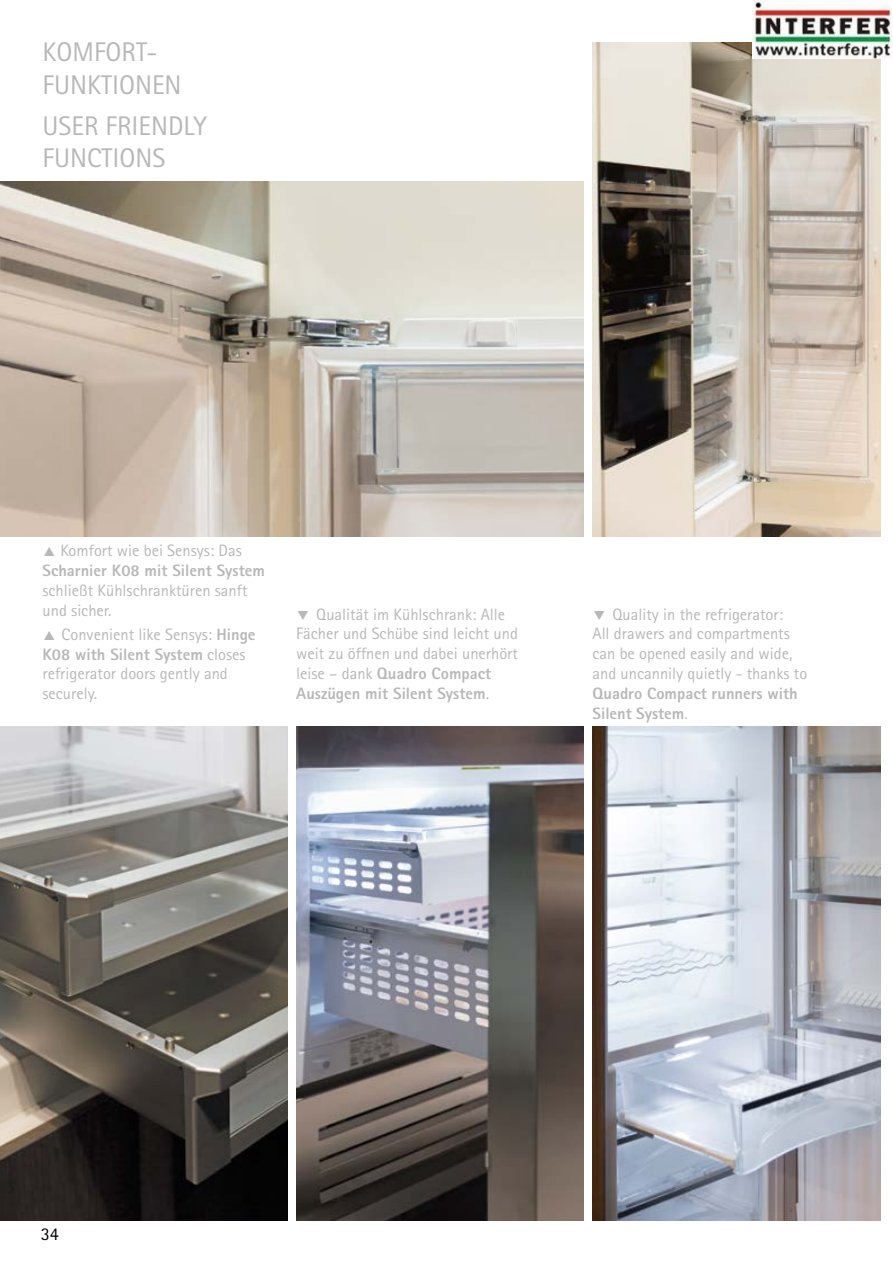
<style>
.page{position:relative;width:893px;height:1263px;background:#fff}
.page>*{position:absolute;margin:0;border:0;box-sizing:border-box;transform-origin:0 0}
.t1{font:27px/32.4px "Rotis Sans Serif Pro Cyr";color:#b9b8b8}
.t2{font:18px "Rotis Sans Serif";color:#000}
.t3{font:16.5px/19.8px "Rotis Sans Serif Pro Cyr";color:#b9b8b8}
.t4{font:800 16.5px/19.8px "Rotis Sans Serif Pro Cyr";color:#b9b8b8}
.s1{font-weight:400}
.s2{font-weight:800}
</style>
<div class="page">
<img style="left:0;top:726px;width:288px;height:494px">
<img style="left:592px;top:43px;width:288px;height:493px">
<img style="left:296px;top:726px;width:288px;height:494px">
<img style="left:0;top:182px;width:584px;height:354px">
<img style="left:592px;top:726px;width:288px;height:494px">
<img style="left:753px;top:0;width:140px;height:59px">
<h1 class="t1" style="left:43px;top:36px;width:141px">KOMFORT-<br>FUNKTIONEN</h1>
<h1 class="t1" style="left:43px;top:109px;width:166px">USER FRIENDLY<br>FUNCTIONS</h1>
<p class="t4" style="left:43px;top:541px;width:224px">▲ <span class="s1">Komfort wie bei Sensys: Das<br></span>Scharnier K08 mit Silent System</p>
<p class="t3" style="left:43px;top:581px;width:207px">schließt Kühlschranktüren sanft und sicher.</p>
<p class="t3" style="left:43px;top:624px;width:215px">▲ Convenient like Sensys: <span class="s2">Hinge<br>K08 with Silent System</span> closes refrigerator doors gently and securely.</p>
<p class="t3" style="left:296px;top:604px;width:223px">▼ Qualität im Kühlschrank: Alle<br>Fächer und Schübe sind leicht und weit zu öffnen und dabei unerhört leise – dank <span class="s2">Quadro Compact<br>Auszügen mit Silent System</span>.</p>
<p class="t3" style="left:592px;top:604px;width:216px">▼ Quality in the refrigerator:<br>All drawers and compartments can be opened easily and wide, and uncannily quietly - thanks to</p>
<p class="t4" style="left:592px;top:683px;width:207px">Quadro Compact runners with<br>Silent System<span class="s1">.</span></p>
<p class="t2" style="left:41px;top:1223px;width:20px">34</p>
</div>
